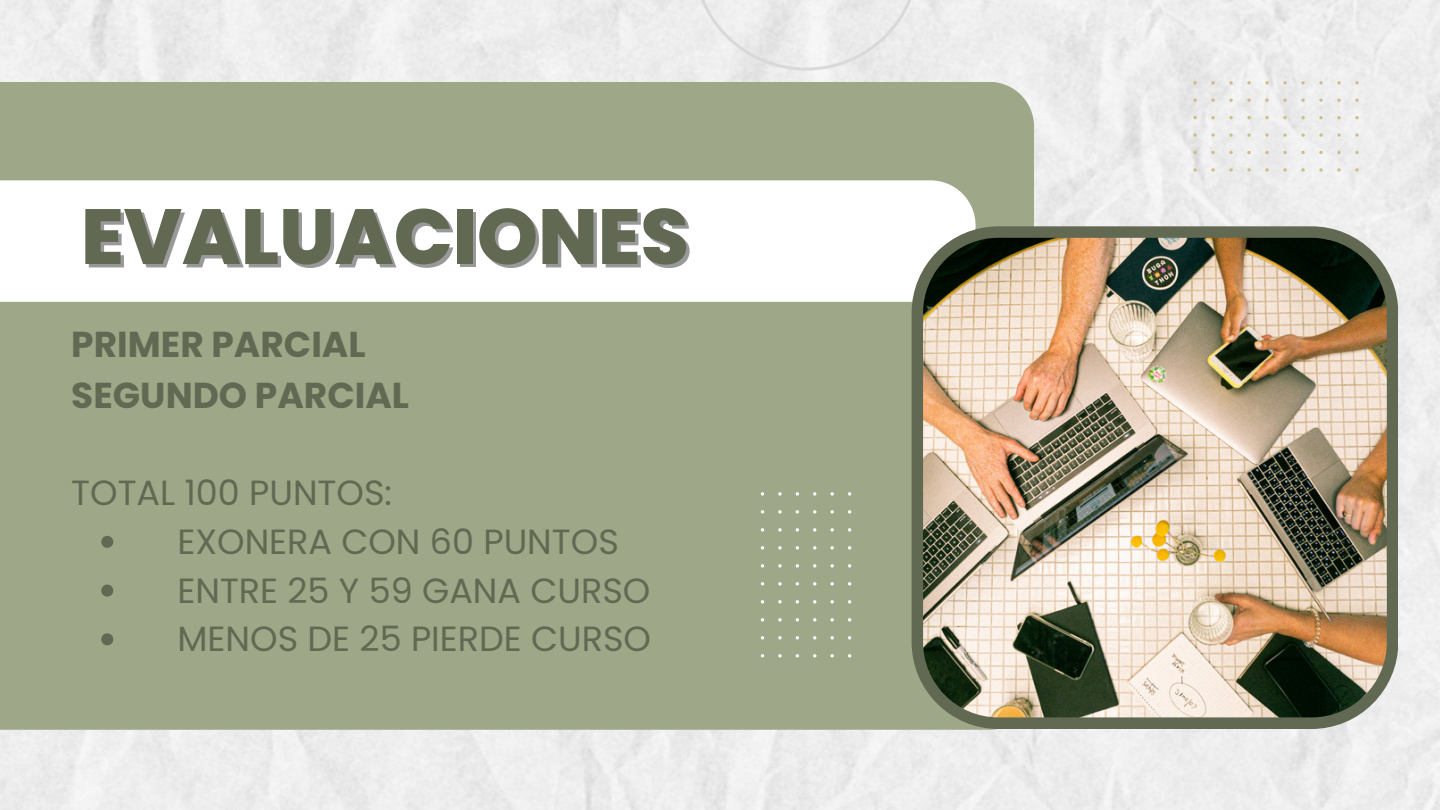
<style>
.page{position:relative;width:1440px;height:810px;background:#fff}
.page>*{position:absolute;margin:0;border:0;box-sizing:border-box;transform-origin:0 0}
.t1{font:800 78px "Poppins";color:#626953}
.t2{font:700 36px "Poppins";color:#626953}
.t3{font:35px "Poppins";color:#626953}
</style>
<div class="page">
<div style="left:0;top:82px;width:1034px;height:648px;background:#9ea788"></div>
<svg style="left:0;top:180px;width:975px;height:122px"></svg>
<img style="left:912px;top:226px;width:486px;height:503px">
<div style="left:761px;top:492px;width:90px;height:166px;background:#9ea788"></div>
<svg style="left:1193px;top:81px;width:166px;height:91px"></svg>
<svg style="left:693px;top:0;width:227px;height:71px"></svg>
<svg style="left:101px;top:536px;width:12px;height:12px"></svg>
<svg style="left:101px;top:585px;width:12px;height:12px"></svg>
<svg style="left:101px;top:633px;width:12px;height:12px"></svg>
<p class="t1" style="left:81px;top:182px;width:609px">EVALUACIONES</p>
<p class="t2" style="left:71px;top:320px;width:296px">PRIMER PARCIAL</p>
<p class="t2" style="left:71px;top:370px;width:339px">SEGUNDO PARCIAL</p>
<p class="t3" style="left:71px;top:468px;width:322px">TOTAL 100 PUNTOS:</p>
<p class="t3" style="left:177px;top:517px;width:443px">EXONERA CON 60 PUNTOS</p>
<p class="t3" style="left:177px;top:566px;width:474px">ENTRE 25 Y 59 GANA CURSO</p>
<p class="t3" style="left:177px;top:615px;width:475px">MENOS DE 25 PIERDE CURSO</p>
</div>
